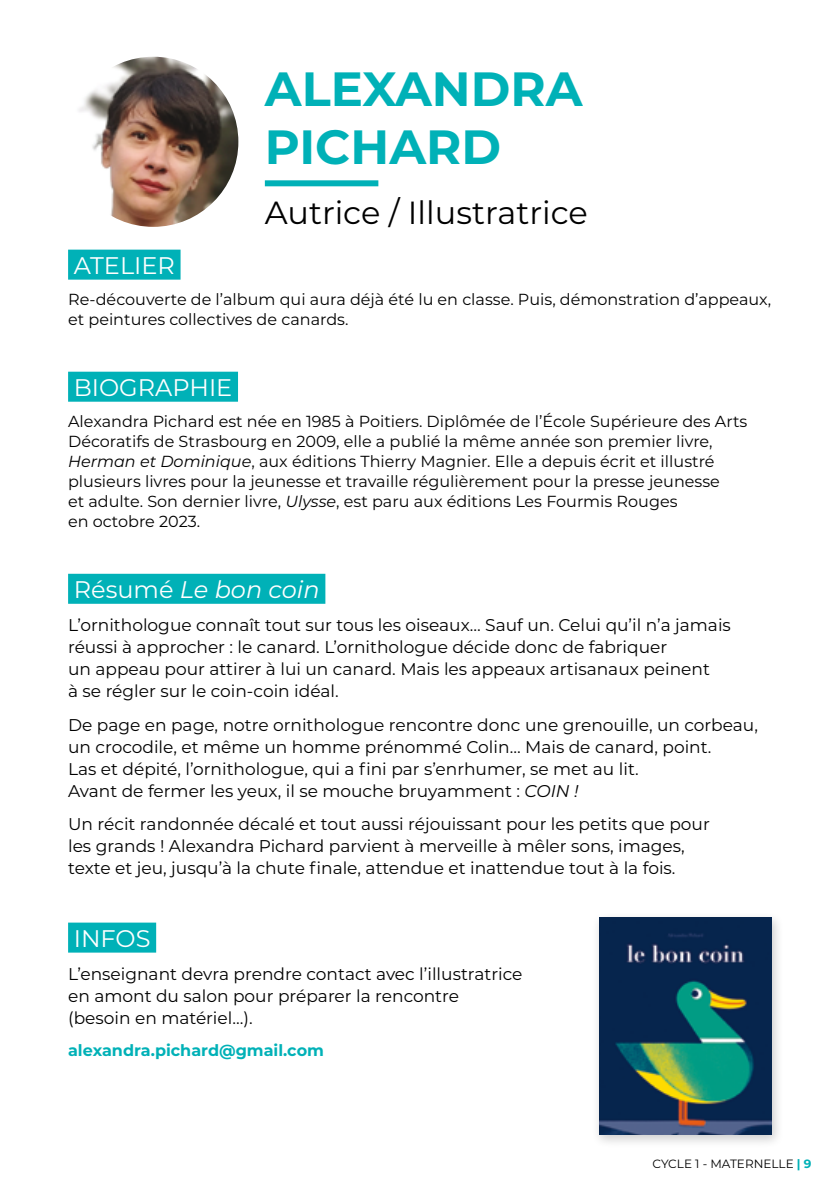
<style>
.page{position:relative;width:840px;height:1191px;background:#fff}
.page>*{position:absolute;margin:0;border:0;box-sizing:border-box;transform-origin:0 0}
.t1{font:700 48px/57.6px "Montserrat";color:#00b1b7}
.t2{font:32px "Montserrat";color:#000}
.t3{font:24px "Montserrat";color:#fff}
.t4{font:italic 24px "Montserrat";color:#fff}
.t5{font:17px/22px "Montserrat";color:#000}
.t6{font:16px/20px "Montserrat";color:#000}
.t7{font:700 16px "Montserrat";color:#00b1b7}
.t8{font:12px "Montserrat";color:#000}
.s1{font-style:italic}
.s2{font-style:normal}
.s3{font-weight:700;color:#00b1b7}
</style>
<div class="page">
<div style="left:591px;top:912px;width:192px;height:236px;background:#000;opacity:.2"></div>
<img style="left:599px;top:917px;width:172px;height:217px">
<div style="left:265px;top:180px;width:113px;height:6px;background:#00b1b7"></div>
<div style="left:68px;top:250px;width:112px;height:30px;background:#00b1b7"></div>
<div style="left:68px;top:372px;width:170px;height:30px;background:#00b1b7"></div>
<div style="left:68px;top:574px;width:257px;height:30px;background:#00b1b7"></div>
<div style="left:68px;top:922px;width:88px;height:30px;background:#00b1b7"></div>
<img style="left:68px;top:57px;width:170px;height:170px;border-radius:85px">
<h1 class="t1" style="left:265px;top:58px;width:319px">ALEXANDRA<br>PICHARD</h1>
<h2 class="t2" style="left:265px;top:190px;width:324px">Autrice / Illustratrice</h2>
<h3 class="t3" style="left:74px;top:249px;width:102px">ATELIER</h3>
<p class="t6" style="left:68px;top:289px;width:704px">Re-découverte de l’album qui aura déjà été lu en classe. Puis, démonstration d’appeaux, et peintures collectives de canards.</p>
<h3 class="t3" style="left:74px;top:371px;width:160px">BIOGRAPHIE</h3>
<p class="t6" style="left:68px;top:411px;width:680px">Alexandra Pichard est née en 1985 à Poitiers. Diplômée de l’École Supérieure des Arts Décoratifs de Strasbourg en 2009, elle a publié la même année son premier livre, <span class="s1">Herman et Dominique</span>, aux éditions Thierry Magnier. Elle a depuis écrit et illustré plusieurs livres pour la jeunesse et travaille régulièrement pour la presse jeunesse<br>et adulte. Son dernier livre, <span class="s1">Ulysse</span>, est paru aux éditions Les Fourmis Rouges<br>en octobre 2023.</p>
<h3 class="t4" style="left:74px;top:573px;width:247px"><span class="s2">Résumé</span> Le bon coin</h3>
<p class="t5" style="left:68px;top:614px;width:664px">L’ornithologue connaît tout sur tous les oiseaux… Sauf un. Celui qu’il n’a jamais réussi à approcher : le canard. L’ornithologue décide donc de fabriquer<br>un appeau pour attirer à lui un canard. Mais les appeaux artisanaux peinent<br>à se régler sur le coin-coin idéal.</p>
<p class="t5" style="left:68px;top:713px;width:691px">De page en page, notre ornithologue rencontre donc une grenouille, un corbeau, un crocodile, et même un homme prénommé Colin… Mais de canard, point.<br>Las et dépité, l’ornithologue, qui a fini par s’enrhumer, se met au lit.<br>Avant de fermer les yeux, il se mouche bruyamment : <span class="s1">COIN !</span></p>
<p class="t5" style="left:68px;top:812px;width:643px">Un récit randonnée décalé et tout aussi réjouissant pour les petits que pour les grands ! Alexandra Pichard parvient à merveille à mêler sons, images, texte et jeu, jusqu’à la chute finale, attendue et inattendue tout à la fois.</p>
<h3 class="t3" style="left:74px;top:922px;width:78px">INFOS</h3>
<p class="t5" style="left:68px;top:962px;width:455px">L’enseignant devra prendre contact avec l’illustratrice en amont du salon pour préparer la rencontre (besoin en matériel…).</p>
<p class="t7" style="left:68px;top:1038px;width:257px">alexandra.pichard@gmail.com</p>
<p class="t8" style="left:652px;top:1156px;width:160px">CYCLE 1 - MATERNELLE <span class="s3">| 9</span></p>
</div>
